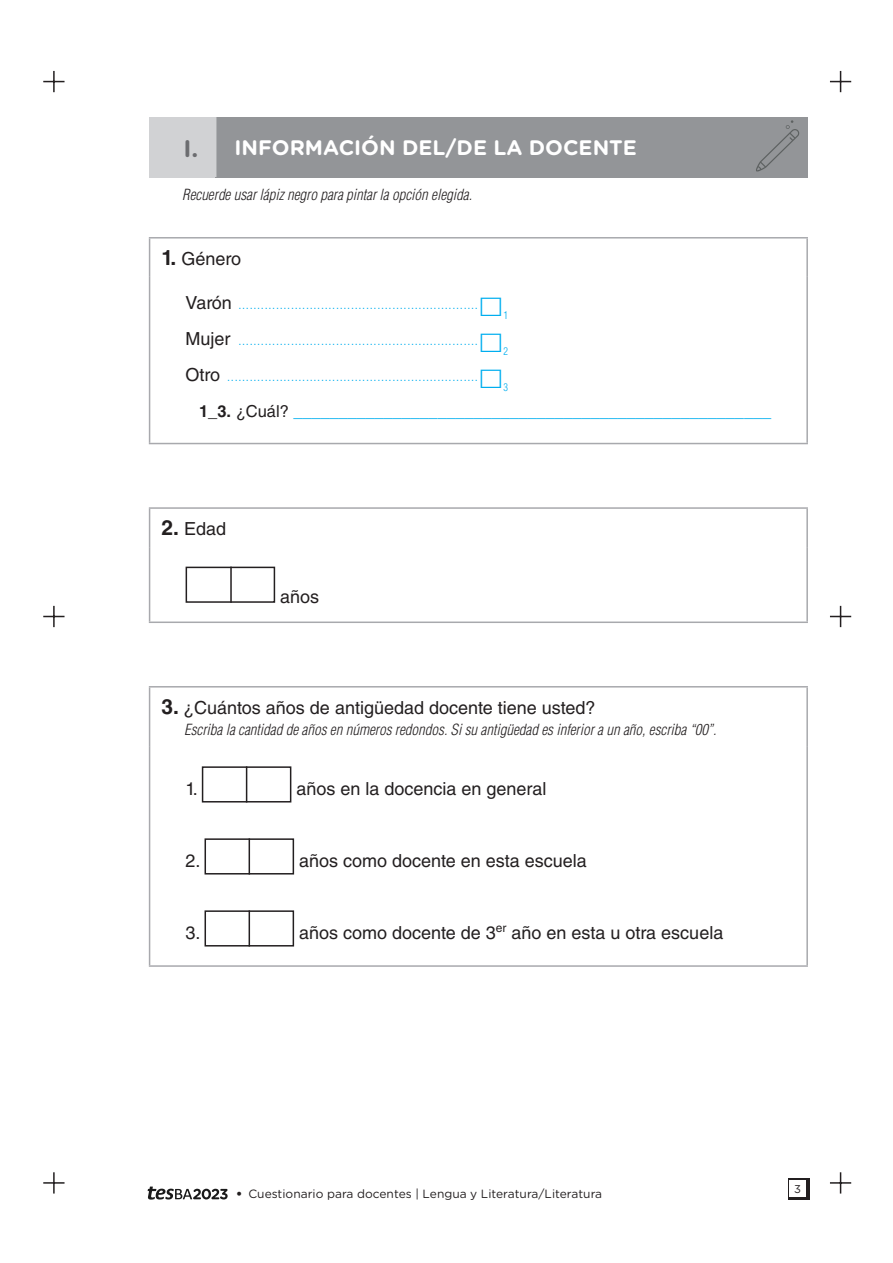
<style>
.page{position:relative;width:893px;height:1263px;background:#fff}
.page>*{position:absolute;margin:0;border:0;box-sizing:border-box;transform-origin:0 0}
.t1{font:700 24px "Gotham Rounded";color:#6c6d70}
.t2{font:700 21px "Gotham Rounded";color:#fff}
.pConsigna{font:18px "Helvetica LT Std";color:#231f20}
.t3{font:16.5px "Helvetica LT Std";color:#00aeef}
.pConsigna-2{font:italic 300 condensed 15px "Helvetica LT Std";color:#231f20}
.t4{font:300 13.5px "Helvetica LT Std";color:#00aeef}
.t5{font:12px "Gotham Rounded";color:#231f20}
.t6{font:11.25px "Gotham Rounded";color:#231f20}
.t7{font:300 condensed 10.5px "Helvetica LT Std";color:#00aeef}
.s1{font-weight:700;font-size:21px}
.s2{font-weight:400;font-size:18px;color:#231f20}
.s3{font-weight:700;color:#231f20}
.s4{color:#231f20}
.s5{font-family:"Helvetica LT Std";font-weight:700}
</style>
<div class="page">
<div style="left:789px;top:1178px;width:21px;height:21px;background:#231f20"></div>
<div style="left:789px;top:1180px;width:17px;height:17px;background:#fff"></div>
<hr style="left:53px;top:606px;width:2px;height:21px;background:#231f20">
<svg style="left:43px;top:616px;width:22px;height:1px"></svg>
<hr style="left:53px;top:71px;width:2px;height:21px;background:#231f20">
<svg style="left:43px;top:81px;width:22px;height:1px"></svg>
<svg style="left:830px;top:71px;width:21px;height:21px"></svg>
<svg style="left:840px;top:1172px;width:1px;height:21px"></svg>
<hr style="left:830px;top:1182px;width:21px;height:2px;background:#231f20">
<hr style="left:53px;top:1172px;width:2px;height:21px;background:#231f20">
<hr style="left:43px;top:1182px;width:22px;height:2px;background:#231f20">
<svg style="left:830px;top:606px;width:21px;height:21px"></svg>
<svg style="left:148px;top:1186px;width:80px;height:14px"></svg>
<div style="left:149px;top:117px;width:67px;height:60px;background:#d1d2d4"></div>
<div style="left:216px;top:117px;width:592px;height:60px;background:#939598"></div>
<svg style="left:150px;top:239px;width:656px;height:204px"></svg>
<hr style="left:149px;top:277px;width:1px;height:166px;background:#a8a9ad">
<hr style="left:806px;top:277px;width:2px;height:166px;background:#a8a9ad">
<hr style="left:149px;top:443px;width:659px;height:1px;background:#a8a9ad">
<hr style="left:149px;top:237px;width:659px;height:2px;background:#a8a9ad">
<hr style="left:149px;top:239px;width:1px;height:38px;background:#a8a9ad">
<hr style="left:806px;top:239px;width:2px;height:38px;background:#a8a9ad">
<hr style="left:149px;top:507px;width:659px;height:2px;background:#a8a9ad">
<hr style="left:149px;top:509px;width:1px;height:38px;background:#a8a9ad">
<hr style="left:806px;top:509px;width:2px;height:38px;background:#a8a9ad">
<hr style="left:149px;top:547px;width:1px;height:74px;background:#a8a9ad">
<hr style="left:806px;top:547px;width:2px;height:74px;background:#a8a9ad">
<hr style="left:149px;top:621px;width:659px;height:2px;background:#a8a9ad">
<div style="left:186px;top:567px;width:89px;height:36px;border:2px solid #231f20"></div>
<hr style="left:230px;top:567px;width:2px;height:36px;background:#231f20">
<svg style="left:150px;top:687px;width:656px;height:278px"></svg>
<hr style="left:149px;top:686px;width:659px;height:1px;background:#a8a9ad">
<hr style="left:149px;top:687px;width:1px;height:60px;background:#a8a9ad">
<hr style="left:806px;top:687px;width:2px;height:60px;background:#a8a9ad">
<hr style="left:149px;top:747px;width:1px;height:218px;background:#a8a9ad">
<hr style="left:806px;top:747px;width:2px;height:218px;background:#a8a9ad">
<hr style="left:149px;top:965px;width:659px;height:2px;background:#a8a9ad">
<div style="left:203px;top:767px;width:88px;height:35px;background:#fff"></div>
<div style="left:202px;top:766px;width:89px;height:36px;border:2px solid #231f20"></div>
<hr style="left:246px;top:766px;width:1px;height:36px;background:#231f20">
<div style="left:205px;top:839px;width:88px;height:35px;background:#fff"></div>
<div style="left:205px;top:838px;width:89px;height:36px;border:2px solid #231f20"></div>
<hr style="left:249px;top:838px;width:1px;height:36px;background:#231f20">
<div style="left:205px;top:911px;width:88px;height:35px;background:#fff"></div>
<div style="left:205px;top:910px;width:89px;height:36px;border:2px solid #231f20"></div>
<hr style="left:249px;top:910px;width:1px;height:36px;background:#231f20">
<svg style="left:756px;top:120px;width:44px;height:52px"></svg>
<svg style="left:481px;top:297px;width:20px;height:19px"></svg>
<svg style="left:481px;top:333px;width:20px;height:19px"></svg>
<svg style="left:481px;top:369px;width:20px;height:19px"></svg>
<p class="t1" style="left:183px;top:131px;width:16px">I.</p>
<p class="t2" style="left:234px;top:133px;width:404px">INFORMACIÓN DEL/DE LA DOCENTE</p>
<p class="pConsigna-2" style="left:182px;top:185px;width:291px">Recuerde usar lápiz negro para pintar la opción elegida.</p>
<p class="pConsigna" style="left:162px;top:248px;width:81px"><span class="s1">1.</span> Género</p>
<p class="t4" style="left:186px;top:295px;width:294px"><span class="s2">Varón</span> ................................................................</p>
<p class="t4" style="left:186px;top:331px;width:294px"><span class="s2">Mujer</span> ................................................................</p>
<p class="t4" style="left:186px;top:367px;width:294px"><span class="s2">Otro</span> ...................................................................</p>
<p class="t7" style="left:503px;top:309px;width:6px">1</p>
<p class="t7" style="left:503px;top:345px;width:6px">2</p>
<p class="t7" style="left:503px;top:381px;width:6px">3</p>
<p class="t3" style="left:199px;top:401px;width:574px"><span class="s3">1_3.</span> <span class="s4">¿Cuál?</span> _____________________________________________________</p>
<p class="pConsigna" style="left:162px;top:518px;width:66px"><span class="s1">2.</span> Edad</p>
<p class="pConsigna" style="left:280px;top:586px;width:41px">años</p>
<p class="pConsigna" style="left:162px;top:697px;width:435px"><span class="s1">3.</span> ¿Cuántos años de antigüedad docente tiene usted?</p>
<p class="pConsigna-2" style="left:184px;top:720px;width:534px">Escriba la cantidad de años en números redondos. Si su antigüedad es inferior a un año, escriba “00”.</p>
<p class="pConsigna" style="left:186px;top:778px;width:14px">1.</p>
<p class="pConsigna" style="left:296px;top:778px;width:251px">años en la docencia en general</p>
<p class="pConsigna" style="left:186px;top:850px;width:17px">2.</p>
<p class="pConsigna" style="left:299px;top:850px;width:289px">años como docente en esta escuela</p>
<p class="pConsigna" style="left:186px;top:922px;width:17px">3.</p>
<p class="pConsigna" style="left:299px;top:922px;width:426px">años como docente de 3<sup>er</sup> año en esta u otra escuela</p>
<p class="t5" style="left:237px;top:1185px;width:367px"><span class="s5">•</span> Cuestionario para docentes | Lengua y Literatura/Literatura</p>
<p class="t6" style="left:794px;top:1181px;width:8px">3</p>
</div>
